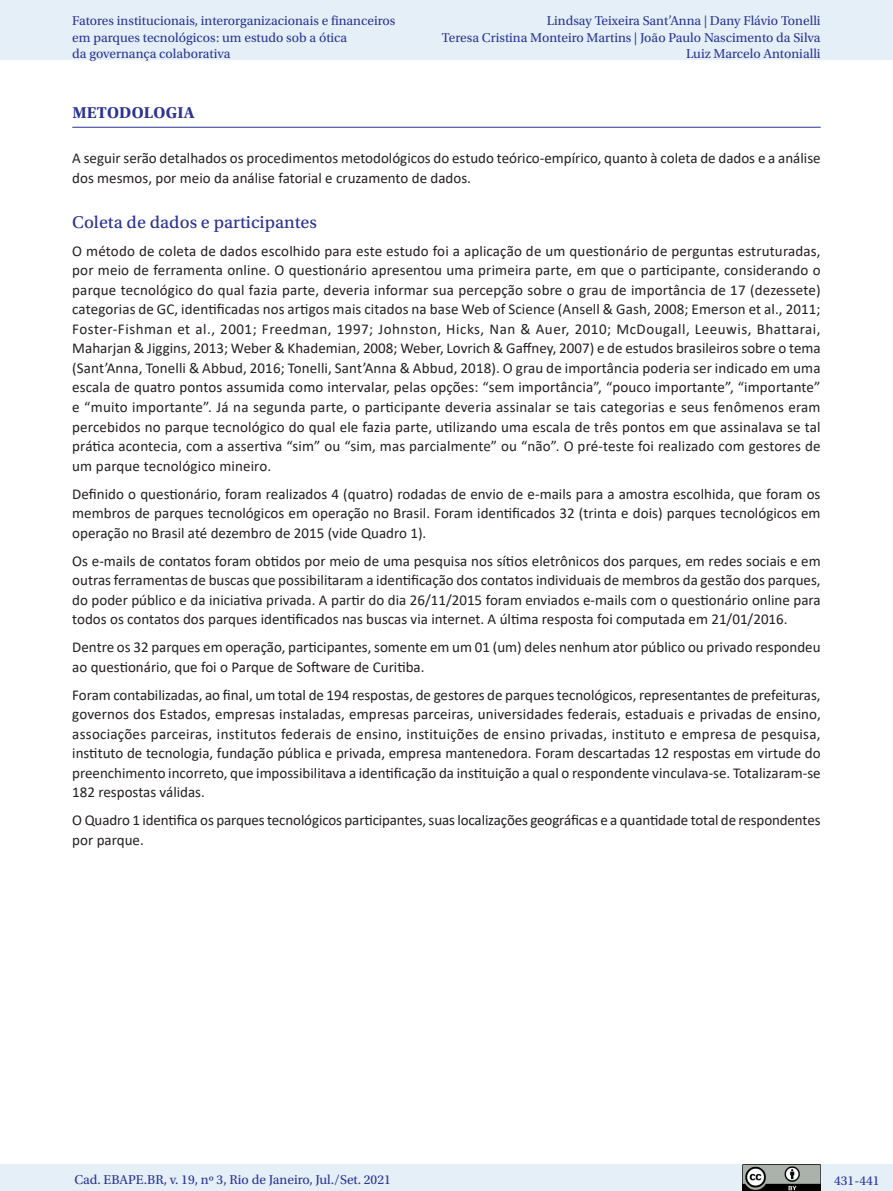
<style>
.page{position:relative;width:893px;height:1191px;background:#fff}
.page>*{position:absolute;margin:0;border:0;box-sizing:border-box;transform-origin:0 0}
._07_2_sub2{font:18px "Utopia Std Capt";color:#2b3393}
._07_1_sub_1{font:700 16.5px "Utopia Std";letter-spacing:.01em;color:#2b3393}
._06_0_texto{font:15px/19.5px "Calibri";color:#231f20;text-align:justify}
.t1{font:13.5px/16.5px "Utopia Std";color:#2b3393}
</style>
<div class="page">
<div style="left:0;top:0;width:893px;height:60px;background:#e4eff8"></div>
<div style="left:0;top:1164px;width:893px;height:27px;background:#e4eff8"></div>
<img style="left:743px;top:1164px;width:78px;height:27px">
<hr style="left:72px;top:127px;width:749px;height:1px;background:#2b3393">
<p class="t1" style="left:72px;top:13px;width:325px">Fatores institucionais, interorganizacionais e financeiros em parques tecnológicos: um estudo sob a ótica<br>da governança colaborativa</p>
<p class="t1" style="left:442px;top:13px;width:380px;text-align:right">Lindsay Teixeira Sant’Anna | Dany Flávio Tonelli<br>Teresa Cristina Monteiro Martins | João Paulo Nascimento da Silva<br>Luiz Marcelo Antonialli</p>
<p class="_07_1_sub_1" style="left:72px;top:103px;width:124px">METODOLOGIA</p>
<p class="_06_0_texto" style="left:72px;top:148px;width:750px">A seguir serão detalhados os procedimentos metodológicos do estudo teórico-empírico, quanto à coleta de dados e a análise dos mesmos, por meio da análise fatorial e cruzamento de dados.</p>
<p class="_07_2_sub2" style="left:72px;top:212px;width:246px">Coleta de dados e participantes</p>
<p class="_06_0_texto" style="left:72px;top:241px;width:750px">O método de coleta de dados escolhido para este estudo foi a aplicação de um questionário de perguntas estruturadas, por meio de ferramenta online. O questionário apresentou uma primeira parte, em que o participante, considerando o parque tecnológico do qual fazia parte, deveria informar sua percepção sobre o grau de importância de 17 (dezessete) categorias de GC, identificadas nos artigos mais citados na base Web of Science (Ansell &amp; Gash, 2008; Emerson et al., 2011; Foster-Fishman et al., 2001; Freedman, 1997; Johnston, Hicks, Nan &amp; Auer, 2010; McDougall, Leeuwis, Bhattarai, Maharjan &amp; Jiggins, 2013; Weber &amp; Khademian, 2008; Weber, Lovrich &amp; Gaffney, 2007) e de estudos brasileiros sobre o tema (Sant’Anna, Tonelli &amp; Abbud, 2016; Tonelli, Sant’Anna &amp; Abbud, 2018). O grau de importância poderia ser indicado em uma escala de quatro pontos assumida como intervalar, pelas opções: “sem importância”, “pouco importante”, “importante” e “muito importante”. Já na segunda parte, o participante deveria assinalar se tais categorias e seus fenômenos eram percebidos no parque tecnológico do qual ele fazia parte, utilizando uma escala de três pontos em que assinalava se tal prática acontecia, com a assertiva “sim” ou “sim, mas parcialmente” ou “não”. O pré-teste foi realizado com gestores de um parque tecnológico mineiro.</p>
<p class="_06_0_texto" style="left:72px;top:483px;width:750px">Definido o questionário, foram realizados 4 (quatro) rodadas de envio de e-mails para a amostra escolhida, que foram os membros de parques tecnológicos em operação no Brasil. Foram identificados 32 (trinta e dois) parques tecnológicos em operação no Brasil até dezembro de 2015 (vide Quadro 1).</p>
<p class="_06_0_texto" style="left:72px;top:550px;width:750px">Os e-mails de contatos foram obtidos por meio de uma pesquisa nos sítios eletrônicos dos parques, em redes sociais e em outras ferramentas de buscas que possibilitaram a identificação dos contatos individuais de membros da gestão dos parques, do poder público e da iniciativa privada. A partir do dia 26/11/2015 foram enviados e-mails com o questionário online para todos os contatos dos parques identificados nas buscas via internet. A última resposta foi computada em 21/01/2016.</p>
<p class="_06_0_texto" style="left:72px;top:637px;width:750px">Dentre os 32 parques em operação, participantes, somente em um 01 (um) deles nenhum ator público ou privado respondeu ao questionário, que foi o Parque de Software de Curitiba.</p>
<p class="_06_0_texto" style="left:72px;top:684px;width:750px">Foram contabilizadas, ao final, um total de 194 respostas, de gestores de parques tecnológicos, representantes de prefeituras, governos dos Estados, empresas instaladas, empresas parceiras, universidades federais, estaduais e privadas de ensino, associações parceiras, institutos federais de ensino, instituições de ensino privadas, instituto e empresa de pesquisa, instituto de tecnologia, fundação pública e privada, empresa mantenedora. Foram descartadas 12 respostas em virtude do preenchimento incorreto, que impossibilitava a identificação da instituição a qual o respondente vinculava-se. Totalizaram-se 182 respostas válidas.</p>
<p class="_06_0_texto" style="left:72px;top:810px;width:750px">O Quadro 1 identifica os parques tecnológicos participantes, suas localizações geográficas e a quantidade total de respondentes por parque.</p>
<p class="t1" style="left:74px;top:1171px;width:318px">Cad. EBAPE.BR, v. 19, nº 3, Rio de Janeiro, Jul./Set. 2021</p>
<p class="t1" style="left:834px;top:1172px;width:47px">431-441</p>
</div>
